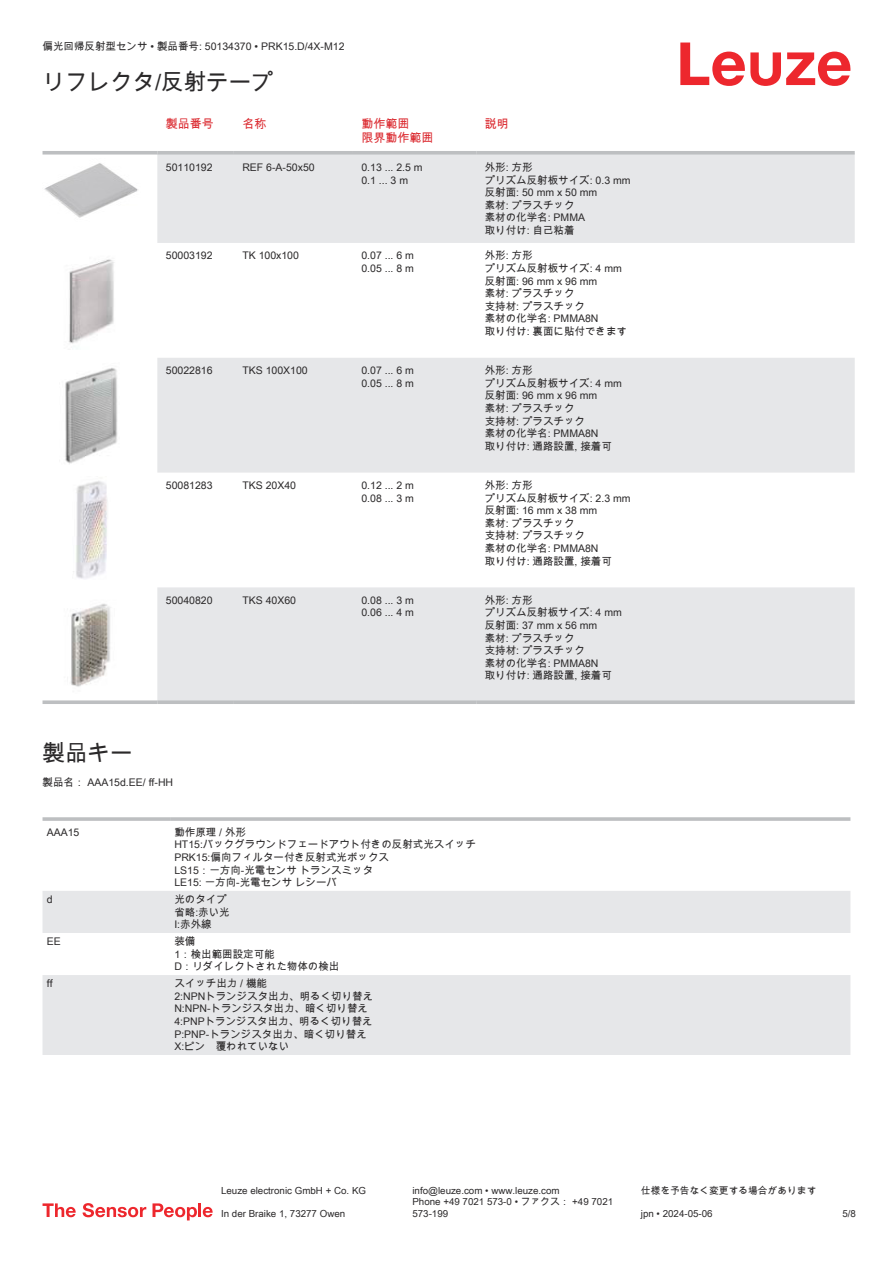
<style>
.page{position:relative;width:893px;height:1263px;background:#fff}
.page>*{position:absolute;margin:0;border:0;box-sizing:border-box;transform-origin:0 0}
.t1{font:22.5px "Arial Unicode MS";color:#2b292a}
.t2{font:12px/14.4px "Arial Unicode MS";color:#db2a30}
.t3{font:10.5px/12.6px "Arial Unicode MS";color:#2b292a}
.t4{font:9.75px/11.7px "Arial Unicode MS";color:#2b292a}
</style>
<div class="page">
<svg style="left:680px;top:43px;width:170px;height:43px"></svg>
<svg style="left:157px;top:155px;width:698px;height:545px;fill:#e6e7e9"></svg>
<svg style="left:43px;top:151px;width:114px;height:4px"></svg>
<svg style="left:157px;top:151px;width:77px;height:4px"></svg>
<svg style="left:234px;top:151px;width:119px;height:4px"></svg>
<svg style="left:353px;top:151px;width:123px;height:4px"></svg>
<svg style="left:476px;top:151px;width:379px;height:4px;background:#c1c3c5"></svg>
<svg style="left:43px;top:700px;width:114px;height:4px"></svg>
<svg style="left:157px;top:700px;width:77px;height:4px"></svg>
<svg style="left:234px;top:700px;width:119px;height:4px"></svg>
<svg style="left:353px;top:700px;width:123px;height:4px"></svg>
<svg style="left:476px;top:700px;width:379px;height:4px;background:#c1c3c5"></svg>
<img style="left:44px;top:163px;width:94px;height:55px">
<img style="left:69px;top:259px;width:45px;height:85px">
<img style="left:65px;top:368px;width:53px;height:96px">
<img style="left:73px;top:481px;width:34px;height:98px">
<img style="left:70px;top:603px;width:41px;height:84px">
<svg style="left:43px;top:891px;width:807px;height:164px;fill:#e6e7e9"></svg>
<svg style="left:43px;top:817px;width:127px;height:4px"></svg>
<hr style="left:170px;top:817px;width:680px;height:4px;background:#c4c6c8">
<svg style="left:43px;top:1203px;width:33px;height:14px"></svg>
<svg style="left:83px;top:1203px;width:63px;height:14px"></svg>
<svg style="left:153px;top:1203px;width:44px;height:17px"></svg>
<hr style="left:198px;top:1203px;width:3px;height:14px;background:#ed272d">
<svg style="left:203px;top:1207px;width:10px;height:10px"></svg>
<p class="t3" style="left:43px;top:40px;width:304px">偏光回帰反射型センサ • 製品番号: 50134370 • PRK15.D/4X-M12</p>
<h1 class="t1" style="left:43px;top:66px;width:233px">リフレクタ/反射テープ</h1>
<p class="t2" style="left:166px;top:116px;width:49px">製品番号</p>
<p class="t2" style="left:242px;top:116px;width:25px">名称</p>
<p class="t2" style="left:361px;top:116px;width:74px">動作範囲<br>限界動作範囲</p>
<p class="t2" style="left:485px;top:116px;width:25px">説明</p>
<p class="t3" style="left:166px;top:161px;width:48px">50110192</p>
<p class="t3" style="left:242px;top:161px;width:74px">REF 6-A-50x50</p>
<p class="t3" style="left:361px;top:161px;width:63px">0.13 ... 2.5 m<br>0.1 ... 3 m</p>
<p class="t3" style="left:485px;top:161px;width:147px">外形: 方形<br>プリズム反射板サイズ: 0.3 mm反射面: 50 mm x 50 mm<br>素材: プラスチック<br>素材の化学名: PMMA<br>取り付け: 自己粘着</p>
<p class="t3" style="left:166px;top:249px;width:48px">50003192</p>
<p class="t3" style="left:242px;top:249px;width:58px">TK 100x100</p>
<p class="t3" style="left:361px;top:249px;width:54px">0.07 ... 6 m<br>0.05 ... 8 m</p>
<p class="t3" style="left:485px;top:249px;width:144px">外形: 方形<br>プリズム反射板サイズ: 4 mm反射面: 96 mm x 96 mm<br>素材: プラスチック<br>支持材: プラスチック<br>素材の化学名: PMMA8N<br>取り付け: 裏面に貼付できます</p>
<p class="t3" style="left:166px;top:364px;width:48px">50022816</p>
<p class="t3" style="left:242px;top:364px;width:67px">TKS 100X100</p>
<p class="t3" style="left:361px;top:364px;width:54px">0.07 ... 6 m<br>0.05 ... 8 m</p>
<p class="t3" style="left:485px;top:364px;width:139px">外形: 方形<br>プリズム反射板サイズ: 4 mm反射面: 96 mm x 96 mm<br>素材: プラスチック<br>支持材: プラスチック<br>素材の化学名: PMMA8N<br>取り付け: 通路設置, 接着可</p>
<p class="t3" style="left:166px;top:479px;width:48px">50081283</p>
<p class="t3" style="left:242px;top:479px;width:55px">TKS 20X40</p>
<p class="t3" style="left:361px;top:479px;width:54px">0.12 ... 2 m<br>0.08 ... 3 m</p>
<p class="t3" style="left:485px;top:479px;width:147px">外形: 方形<br>プリズム反射板サイズ: 2.3 mm反射面: 16 mm x 38 mm<br>素材: プラスチック<br>支持材: プラスチック<br>素材の化学名: PMMA8N<br>取り付け: 通路設置, 接着可</p>
<p class="t3" style="left:166px;top:594px;width:48px">50040820</p>
<p class="t3" style="left:242px;top:594px;width:55px">TKS 40X60</p>
<p class="t3" style="left:361px;top:594px;width:54px">0.08 ... 3 m<br>0.06 ... 4 m</p>
<p class="t3" style="left:485px;top:594px;width:139px">外形: 方形<br>プリズム反射板サイズ: 4 mm反射面: 37 mm x 56 mm<br>素材: プラスチック<br>支持材: プラスチック<br>素材の化学名: PMMA8N<br>取り付け: 通路設置, 接着可</p>
<h1 class="t1" style="left:43px;top:736px;width:91px">製品キー</h1>
<p class="t3" style="left:43px;top:776px;width:132px">製品名： AAA15d.EE/ ff-HH</p>
<p class="t3" style="left:47px;top:825px;width:34px">AAA15</p>
<p class="t3" style="left:174px;top:825px;width:303px">動作原理 / 外形<br>HT15:バックグラウンドフェードアウト付きの反射式光スイッチ<br>PRK15:偏向フィルター付き反射式光ボックス<br>LS15：一方向-光電センサ トランスミッタ<br>LE15: 一方向-光電センサ レシーバ</p>
<p class="t3" style="left:47px;top:893px;width:7px">d</p>
<p class="t3" style="left:174px;top:893px;width:57px">光のタイプ省略:赤い光<br>I:赤外線</p>
<p class="t3" style="left:47px;top:936px;width:16px">EE</p>
<p class="t3" style="left:174px;top:935px;width:167px">装備<br>1：検出範囲設定可能<br>D：リダイレクトされた物体の検出</p>
<p class="t3" style="left:47px;top:977px;width:7px">ff</p>
<p class="t3" style="left:174px;top:977px;width:200px">スイッチ出力 / 機能<br>2:NPNトランジスタ出力、明るく切り替え<br>N:NPN-トランジスタ出力、暗く切り替え<br>4:PNPトランジスタ出力、明るく切り替え<br>P:PNP-トランジスタ出力、暗く切り替え<br>X:ピン　覆われていない</p>
<p class="t4" style="left:221px;top:1184px;width:146px">Leuze electronic GmbH + Co. KG</p>
<p class="t4" style="left:412px;top:1184px;width:149px">info@leuze.com • www.leuze.com</p>
<p class="t4" style="left:641px;top:1184px;width:177px">仕様を予告なく変更する場合があります</p>
<p class="t4" style="left:221px;top:1207px;width:126px">In der Braike 1, 73277 Owen</p>
<p class="t4" style="left:412px;top:1196px;width:202px">Phone +49 7021 573-0 • ファクス： +49 7021<br>573-199</p>
<p class="t4" style="left:641px;top:1207px;width:73px">jpn • 2024-05-06</p>
<p class="t4" style="left:842px;top:1207px;width:15px">5/8</p>
</div>
